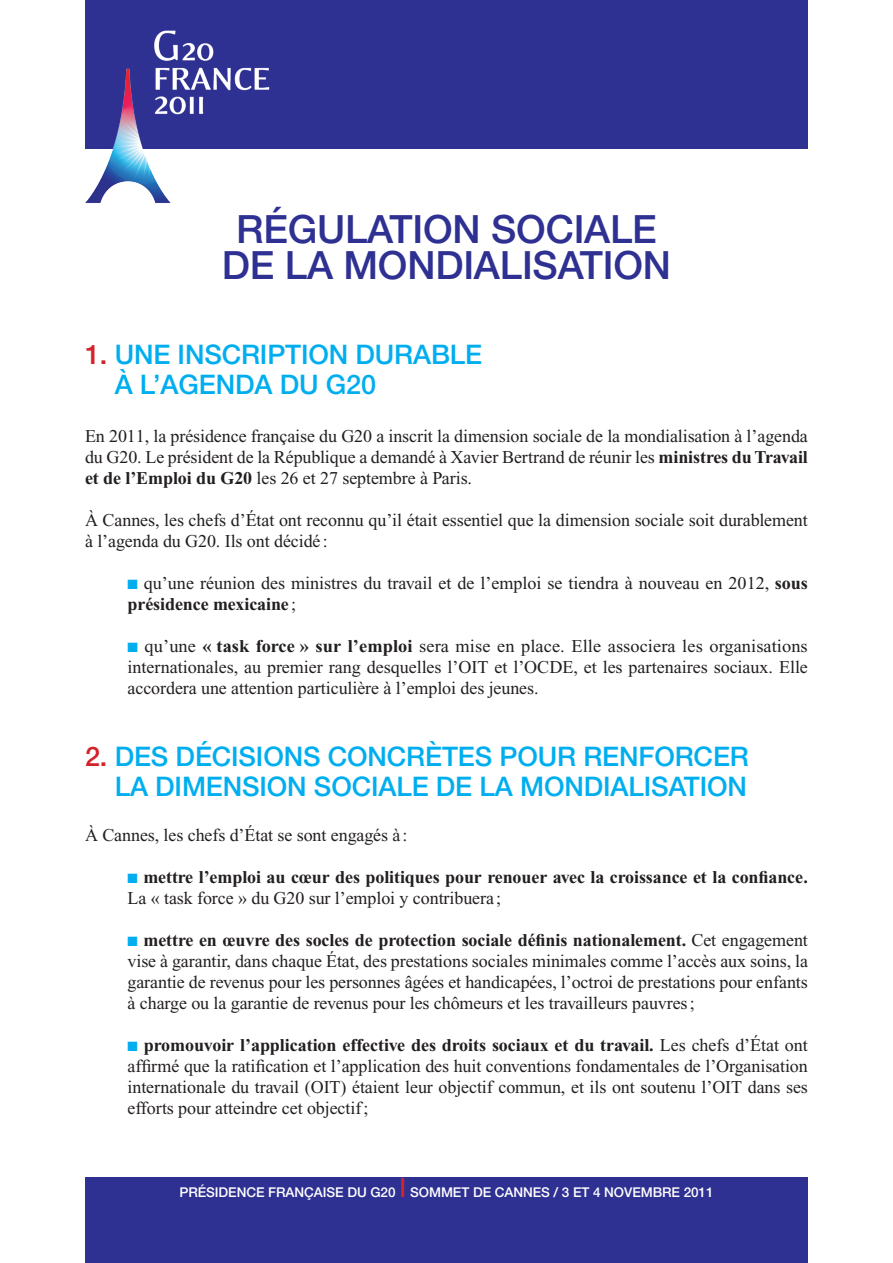
<style>
.page{position:relative;width:893px;height:1263px;background:#fff}
.page>*{position:absolute;margin:0;border:0;box-sizing:border-box;transform-origin:0 0}
._01_Titre_Ok{font:500 39px/36px "Helvetica Neue";letter-spacing:-.005em;color:#2e3092;text-align:center}
._02_Titre_2{font:500 27px/30px "Helvetica Neue";letter-spacing:-.005em;color:#00aeef}
._02_Texte_retrait{font:18px/21px "Times New Roman";letter-spacing:-.005em;color:#231f20;text-align:justify}
._01_Texte{font:18px/21px "Times New Roman";letter-spacing:-.005em;color:#231f20;text-align:justify}
._02_Texte_retrait-2{font:700 18px/21px "Times New Roman";letter-spacing:-.005em;color:#231f20}
.t1{font:500 13.5px "Helvetica Neue";letter-spacing:-.005em;color:#fff}
.s1{color:#d1232a}
.s2{font-weight:700}
.s3{color:#00aeef}
.s4{font-weight:400}
</style>
<div class="page">
<div style="left:85px;top:0;width:723px;height:149px;background:#2e3092"></div>
<div style="left:85px;top:1178px;width:723px;height:85px;background:#2e3092"></div>
<img style="left:85px;top:30px;width:185px;height:173px">
<hr style="left:401px;top:1178px;width:3px;height:19px;background:#d1232a">
<p class="_01_Titre_Ok" style="left:222px;top:211px;width:451px">RÉGULATION SOCIALE<br>DE LA MONDIALISATION</p>
<p class="_02_Titre_2" style="left:115px;top:339px;width:369px;text-indent:-30px"><span class="s1">1.</span> UNE INSCRIPTION DURABLE<br>À L’AGENDA DU G20</p>
<p class="_01_Texte" style="left:85px;top:425px;width:724px">En 2011, la présidence française du G20 a inscrit la dimension sociale de la mondialisation à l’agenda du G20. Le président de la République a demandé à Xavier Bertrand de réunir les <span class="s2">ministres du Travail et de l’Emploi du G20</span> les 26 et 27 septembre à Paris.</p>
<p class="_01_Texte" style="left:85px;top:509px;width:724px">À Cannes, les chefs d’État ont reconnu qu’il était essentiel que la dimension sociale soit durablement à l’agenda du G20. Ils ont décidé :</p>
<p class="_02_Texte_retrait" style="left:128px;top:572px;width:682px"><span class="s3">■</span> qu’une réunion des ministres du travail et de l’emploi se tiendra à nouveau en 2012, <span class="s2">sous présidence mexicaine</span> ;</p>
<p class="_02_Texte_retrait" style="left:128px;top:635px;width:682px"><span class="s3">■</span> qu’une <span class="s2">« task force » sur l’emploi</span> sera mise en place. Elle associera les organisations internationales, au premier rang desquelles l’OIT et l’OCDE, et les partenaires sociaux. Elle accordera une attention particulière à l’emploi des jeunes.</p>
<p class="_02_Titre_2" style="left:85px;top:741px;width:665px;text-align:right"><span class="s1">2.</span> DES DÉCISIONS CONCRÈTES POUR RENFORCER<br>LA DIMENSION SOCIALE DE LA MONDIALISATION</p>
<p class="_01_Texte" style="left:85px;top:824px;width:324px">À Cannes, les chefs d’État se sont engagés à :</p>
<p class="_02_Texte_retrait-2" style="left:128px;top:866px;width:682px"><span class="s3">■</span> mettre l’emploi au cœur des politiques pour renouer avec la croissance et la confiance.<br><span class="s4">La « task force » du G20 sur l’emploi y contribuera ;</span></p>
<p class="_02_Texte_retrait" style="left:128px;top:929px;width:682px"><span class="s3">■</span> <span class="s2">mettre en œuvre des socles de protection sociale définis nationalement.</span> Cet engagement vise à garantir, dans chaque État, des prestations sociales minimales comme l’accès aux soins, la garantie de revenus pour les personnes âgées et handicapées, l’octroi de prestations pour enfants à charge ou la garantie de revenus pour les chômeurs et les travailleurs pauvres;</p>
<p class="_02_Texte_retrait" style="left:128px;top:1034px;width:682px"><span class="s3">■</span> <span class="s2">promouvoir l’application effective des droits sociaux et du travail.</span> Les chefs d’État ont affirmé que la ratification et l’application des huit conventions fondamentales de l’Organisation internationale du travail (OIT) étaient leur objectif commun, et ils ont soutenu l’OIT dans ses efforts pour atteindre cet objectif;</p>
<p class="t1" style="left:179px;top:1184px;width:536px">PRÉSIDENCE FRANÇAISE DU G20 SOMMET DE CANNES / 3 ET 4 NOVEMBRE 2011</p>
</div>
